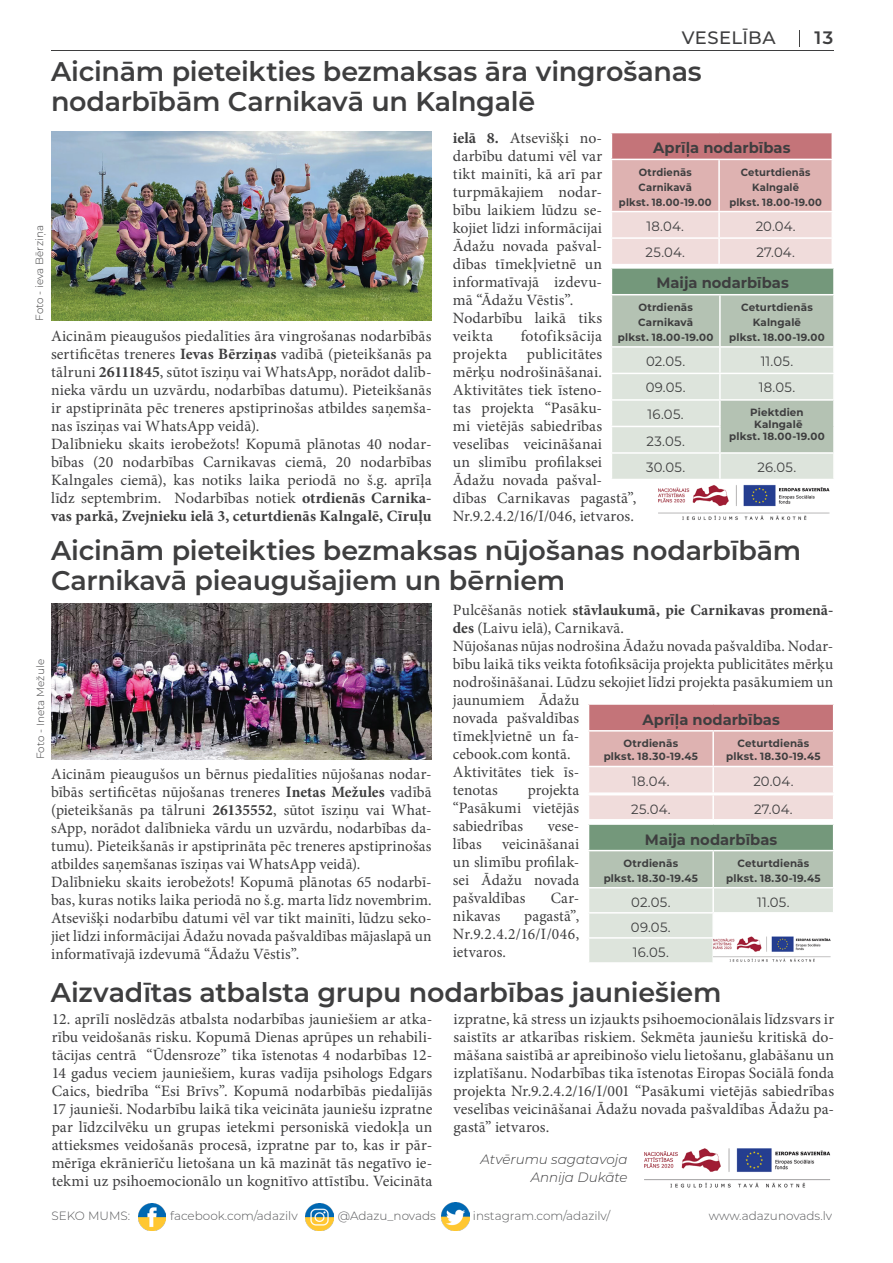
<style>
.page{position:relative;width:893px;height:1263px;background:#fff}
.page>*{position:absolute;margin:0;border:0;box-sizing:border-box;transform-origin:0 0}
.t1{font:600 27px/30px "Montserrat";letter-spacing:-.01em;color:#3e3e3f}
.Rubrikas{font:500 18px "Montserrat";letter-spacing:.025em;color:#3e3e3f}
.t2{font:600 18px "Montserrat";color:#3e3e3f}
.Pamatfonts{font:15.75px/18px "Minion Pro";letter-spacing:.005em;color:#3e3e3f;text-align:justify}
.Pamatfonts-2{font:700 15px "Montserrat";color:#3e3e3f}
.Pamatfonts-3{font:13.5px "Montserrat";letter-spacing:.015em;color:#3e3e3f}
.Pamatfonts-4{font:italic 300 13.5px "Montserrat";color:#3e3e3f}
.t3{font:300 12px "Montserrat";color:#57585a}
.Pamatfonts-5{font:700 10.5px "Montserrat";letter-spacing:.015em;color:#3e3e3f}
.Pamatfonts-6{font:700 10.5px "Montserrat";letter-spacing:.015em;color:#3e3e3f;scale:.95 1}
.Foto_autors{font:300 10.5px "Montserrat";color:#3e3e3f}
.s1{font-weight:700}
</style>
<div class="page">
<img style="left:138px;top:1203px;width:28px;height:28px">
<img style="left:305px;top:1203px;width:28px;height:28px">
<img style="left:442px;top:1203px;width:28px;height:28px">
<svg style="left:799px;top:30px;width:1px;height:17px"></svg>
<hr style="left:51px;top:50px;width:782px;height:1px;background:#3e3e3f">
<img style="left:51px;top:132px;width:381px;height:189px">
<img style="left:659px;top:484px;width:171px;height:36px">
<img style="left:644px;top:1148px;width:187px;height:40px">
<svg style="left:611px;top:133px;width:223px;height:346px;background:#cfc8c0"></svg>
<hr style="left:720px;top:452px;width:115px;height:2px;background:#fff">
<hr style="left:719px;top:454px;width:2px;height:25px;background:#fff">
<hr style="left:833px;top:454px;width:2px;height:25px;background:#fff">
<img style="left:51px;top:604px;width:381px;height:155px">
<svg style="left:588px;top:705px;width:246px;height:257px;background:#d2c6c0"></svg>
<img style="left:713px;top:936px;width:120px;height:26px">
<p class="Rubrikas" style="left:682px;top:25px;width:95px">VESELĪBA</p>
<p class="t2" style="left:814px;top:25px;width:21px">13</p>
<p class="t1" style="left:51px;top:56px;width:652px">Aicinām pieteikties bezmaksas āra vingrošanas nodarbībām Carnikavā un Kalngalē</p>
<p class="Foto_autors" style="left:32px;top:321px;width:97px;rotate:-90deg">Foto - ieva Bērziņa</p>
<p class="Pamatfonts" style="left:51px;top:327px;width:382px">Aicinām pieaugušos piedalīties āra vingrošanas nodarbībās sertificētas treneres <span class="s1">Ievas Bērziņas</span> vadībā (pieteikšanās pa tālruni <span class="s1">26111845</span>, sūtot īsziņu vai WhatsApp, norādot dalīb&shy;nieka vārdu un uzvārdu, nodarbības datumu). Pieteikšanās ir apstiprināta pēc treneres apstiprinošas atbildes saņemša&shy;nas īsziņas vai WhatsApp veidā).</p>
<p class="Pamatfonts" style="left:51px;top:435px;width:382px">Dalībnieku skaits ierobežots! Kopumā plānotas 40 nodar&shy;bības (20 nodarbības Carnikavas ciemā, 20 nodarbības Kalngales ciemā), kas notiks laika periodā no š.g. aprīļa līdz septembrim. Nodarbības notiek <span class="s1">otrdienās Carnika&shy;vas parkā, Zvejnieku ielā 3, ceturtdienās Kalngalē, Cīruļu</span></p>
<p class="Pamatfonts" style="left:453px;top:129px;width:151px"><span class="s1">ielā 8.</span> Atsevišķi no&shy;darbību datumi vēl var tikt mainīti, kā arī par turpmākajiem nodar&shy;bību laikiem lūdzu se&shy;kojiet līdzi informācijai Ādažu novada pašval&shy;dības tīmekļvietnē un informatīvajā izdevu&shy;mā “Ādažu Vēstis”.</p>
<p class="Pamatfonts" style="left:453px;top:309px;width:151px">Nodarbību laikā tiks veikta</p>
<p class="Pamatfonts-2" style="left:653px;top:137px;width:139px">Aprīļa nodarbības</p>
<p class="Pamatfonts-6" style="left:639px;top:164px;width:57px">Otrdienās</p>
<p class="Pamatfonts-6" style="left:639px;top:179px;width:58px">Carnikavā</p>
<p class="Pamatfonts-6" style="left:619px;top:194px;width:99px">plkst. 18.00-19.00</p>
<p class="Pamatfonts-6" style="left:741px;top:164px;width:75px">Ceturtdienās</p>
<p class="Pamatfonts-6" style="left:752px;top:179px;width:51px">Kalngalē</p>
<p class="Pamatfonts-6" style="left:729px;top:194px;width:99px">plkst. 18.00-19.00</p>
<p class="Pamatfonts-3" style="left:646px;top:217px;width:39px">18.04.</p>
<p class="Pamatfonts-3" style="left:756px;top:217px;width:42px">20.04.</p>
<p class="Pamatfonts-3" style="left:645px;top:243px;width:41px">25.04.</p>
<p class="Pamatfonts-3" style="left:756px;top:243px;width:40px">27.04.</p>
<p class="Pamatfonts-2" style="left:656px;top:272px;width:134px">Maija nodarbības</p>
<p class="Pamatfonts-5" style="left:638px;top:300px;width:56px">Otrdienās</p>
<p class="Pamatfonts-5" style="left:638px;top:315px;width:57px">Carnikavā</p>
<p class="Pamatfonts-5" style="left:618px;top:330px;width:97px">plkst. 18.00-19.00</p>
<p class="Pamatfonts-5" style="left:741px;top:300px;width:73px">Ceturtdienās</p>
<p class="Pamatfonts-5" style="left:753px;top:315px;width:50px">Kalngalē</p>
<p class="Pamatfonts-5" style="left:729px;top:330px;width:97px">plkst. 18.00-19.00</p>
<p class="Pamatfonts" style="left:453px;top:327px;width:185px;text-align:left;text-indent:68px">fotofiksācija projekta publicitātes mērķu nodrošināšanai.<br>Aktivitātes tiek īsteno-<br>tas projekta “Pasāku-<br>mi vietējās sabiedrības veselības veicināšanai<br>un slimību profilaksei<br>Ādažu novada pašval&shy;dības Carnikavas pagastā”,<br>Nr.9.2.4.2/16/I/046, ietvaros.</p>
<p class="Pamatfonts-3" style="left:646px;top:352px;width:41px">02.05.</p>
<p class="Pamatfonts-3" style="left:761px;top:352px;width:34px">11.05.</p>
<p class="Pamatfonts-3" style="left:646px;top:378px;width:41px">09.05.</p>
<p class="Pamatfonts-3" style="left:759px;top:378px;width:38px">18.05.</p>
<p class="Pamatfonts-3" style="left:648px;top:405px;width:38px">16.05.</p>
<p class="Pamatfonts-5" style="left:750px;top:405px;width:55px">Piektdien</p>
<p class="Pamatfonts-5" style="left:754px;top:417px;width:50px">Kalngalē</p>
<p class="Pamatfonts-5" style="left:729px;top:429px;width:97px">plkst. 18.00-19.00</p>
<p class="Pamatfonts-3" style="left:646px;top:431px;width:40px">23.05.</p>
<p class="Pamatfonts-3" style="left:646px;top:458px;width:41px">30.05.</p>
<p class="Pamatfonts-3" style="left:758px;top:458px;width:40px">26.05.</p>
<p class="t1" style="left:51px;top:534px;width:752px">Aicinām pieteikties bezmaksas nūjošanas nodarbībām<br>Carnikavā pieaugušajiem un bērniem</p>
<p class="Foto_autors" style="left:33px;top:759px;width:101px;rotate:-90deg">Foto - Ineta Mežule</p>
<p class="Pamatfonts" style="left:51px;top:765px;width:382px">Aicinām pieaugušos un bērnus piedalīties nūjošanas nodar&shy;bībās sertificētas nūjošanas treneres <span class="s1">Inetas Mežules</span> vadībā (pieteikšanās pa tālruni <span class="s1">26135552</span>, sūtot īsziņu vai What&shy;sApp, norādot dalībnieka vārdu un uzvārdu, nodarbības da&shy;tumu). Pieteikšanās ir apstiprināta pēc treneres apstiprinošas atbildes saņemšanas īsziņas vai WhatsApp veidā).</p>
<p class="Pamatfonts" style="left:51px;top:873px;width:382px">Dalībnieku skaits ierobežots! Kopumā plānotas 65 nodarbī&shy;bas, kuras notiks laika periodā no š.g. marta līdz novembrim.<br>Atsevišķi nodarbību datumi vēl var tikt mainīti, lūdzu seko&shy;jiet līdzi informācijai Ādažu novada pašvaldības mājaslapā un informatīvajā izdevumā “Ādažu Vēstis”.</p>
<p class="Pamatfonts" style="left:453px;top:601px;width:382px">Pulcēšanās notiek <span class="s1">stāvlaukumā, pie Carnikavas promenā&shy;des</span> (Laivu ielā), Carnikavā.</p>
<p class="Pamatfonts" style="left:453px;top:637px;width:382px;text-align:left">Nūjošanas nūjas nodrošina Ādažu novada pašvaldība. Nodar&shy;bību laikā tiks veikta fotofiksācija projekta publicitātes mērķu nodrošināšanai. Lūdzu sekojiet līdzi projekta pasākumiem un jaunumiem Ādažu<br>novada pašvaldības<br>tīmekļvietnē un fa-<br>cebook.com kontā.</p>
<p class="Pamatfonts" style="left:453px;top:763px;width:128px">Aktivitātes tiek īs&shy;tenotas</p>
<p class="Pamatfonts-2" style="left:642px;top:708px;width:139px">Aprīļa nodarbības</p>
<p class="Pamatfonts-5" style="left:624px;top:736px;width:56px">Otrdienās</p>
<p class="Pamatfonts-5" style="left:604px;top:749px;width:96px">plkst. 18.30-19.45</p>
<p class="Pamatfonts-5" style="left:737px;top:736px;width:73px">Ceturtdienās</p>
<p class="Pamatfonts-5" style="left:726px;top:749px;width:96px">plkst. 18.30-19.45</p>
<p class="Pamatfonts-3" style="left:632px;top:771px;width:39px">18.04.</p>
<p class="Pamatfonts-3" style="left:753px;top:771px;width:42px">20.04.</p>
<p class="Pamatfonts-3" style="left:631px;top:800px;width:41px">25.04.</p>
<p class="Pamatfonts-3" style="left:754px;top:800px;width:40px">27.04.</p>
<p class="Pamatfonts-2" style="left:645px;top:828px;width:134px">Maija nodarbības</p>
<p class="Pamatfonts-5" style="left:624px;top:855px;width:56px">Otrdienās</p>
<p class="Pamatfonts-5" style="left:604px;top:870px;width:96px">plkst. 18.30-19.45</p>
<p class="Pamatfonts" style="left:453px;top:781px;width:128px;text-indent:75px">projekta “Pasākumi vietējās sabiedrības</p>
<p class="Pamatfonts" style="left:548px;top:817px;width:33px">vese-</p>
<p class="Pamatfonts" style="left:453px;top:835px;width:30px">lības</p>
<p class="Pamatfonts" style="left:453px;top:835px;width:128px;text-indent:49px">veicināšanai un slimību profilak&shy;sei Ādažu novada pašvaldības</p>
<p class="Pamatfonts-5" style="left:737px;top:855px;width:73px">Ceturtdienās</p>
<p class="Pamatfonts-5" style="left:726px;top:870px;width:96px">plkst. 18.30-19.45</p>
<p class="Pamatfonts" style="left:551px;top:889px;width:30px">Car-</p>
<p class="Pamatfonts-3" style="left:631px;top:893px;width:41px">02.05.</p>
<p class="Pamatfonts-3" style="left:757px;top:893px;width:34px">11.05.</p>
<p class="Pamatfonts-3" style="left:631px;top:918px;width:41px">09.05.</p>
<p class="Pamatfonts-3" style="left:633px;top:943px;width:38px">16.05.</p>
<p class="Pamatfonts" style="left:453px;top:907px;width:49px">nikavas</p>
<p class="Pamatfonts" style="left:453px;top:907px;width:128px;text-indent:71px">pagastā”, Nr.9.2.4.2/16/I/046, ietvaros.</p>
<p class="t1" style="left:51px;top:976px;width:672px">Aizvadītas atbalsta grupu nodarbības jauniešiem</p>
<p class="Pamatfonts" style="left:52px;top:1010px;width:382px">12. aprīlī noslēdzās atbalsta nodarbības jauniešiem ar atka&shy;rību veidošanās risku. Kopumā Dienas aprūpes un rehabili&shy;tācijas centrā “Ūdensroze” tika īstenotas 4 nodarbības 12- 14 gadus veciem jauniešiem, kuras vadīja psihologs Edgars Caics, biedrība “Esi Brīvs”. Kopumā nodarbībās piedalījās 17 jaunieši. Nodarbību laikā tika veicināta jauniešu izpratne par līdzcilvēku un grupas ietekmi personiskā viedokļa un attieksmes veidošanās procesā, izpratne par to, kas ir pār&shy;mērīga ekrānierīču lietošana un kā mazināt tās negatīvo ie&shy;tekmi uz psihoemocionālo un kognitīvo attīstību. Veicināta</p>
<p class="Pamatfonts" style="left:454px;top:1010px;width:382px">izpratne, kā stress un izjaukts psihoemocionālais līdzsvars ir saistīts ar atkarības riskiem. Sekmēta jauniešu kritiskā do&shy;māšana saistībā ar apreibinošo vielu lietošanu, glabāšanu un izplatīšanu. Nodarbības tika īstenotas Eiropas Sociālā fonda projekta Nr.9.2.4.2/16/I/001 “Pasākumi vietējās sabiedrības veselības veicināšanai Ādažu novada pašvaldības Ādažu pa&shy;gastā” ietvaros.</p>
<p class="Pamatfonts-4" style="left:480px;top:1150px;width:149px">Atvērumu sagatavoja</p>
<p class="Pamatfonts-4" style="left:531px;top:1168px;width:98px">Annija Dukāte</p>
<p class="t3" style="left:51px;top:1207px;width:80px">SEKO MUMS:</p>
<p class="t3" style="left:170px;top:1207px;width:129px">facebook.com/adazilv</p>
<p class="t3" style="left:338px;top:1207px;width:100px">@Adazu_novads</p>
<p class="t3" style="left:473px;top:1207px;width:139px">instagram.com/adazilv/</p>
<p class="t3" style="left:709px;top:1207px;width:125px">www.adazunovads.lv</p>
</div>
